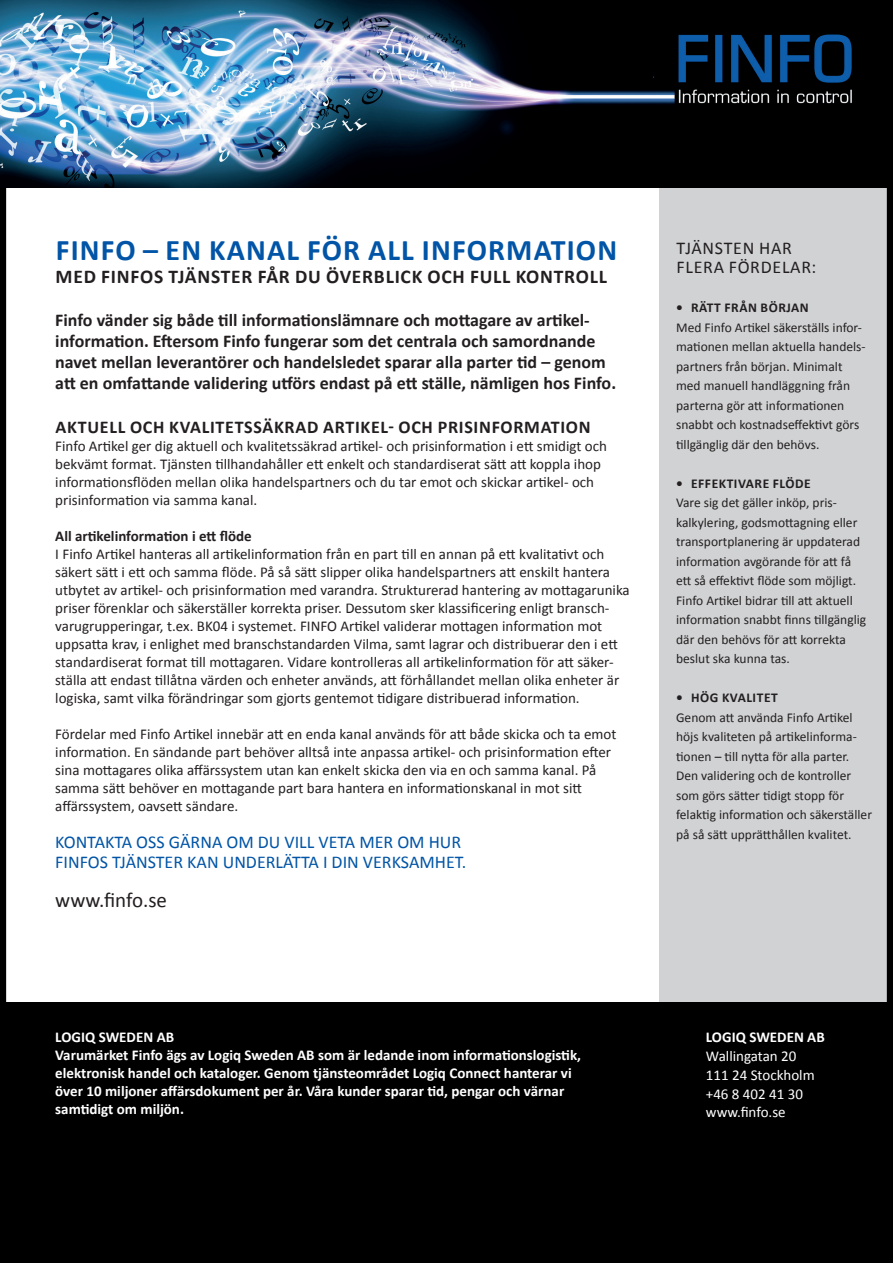
<style>
.page{position:relative;width:893px;height:1263px;background:#fff}
.page>*{position:absolute;margin:0;border:0;box-sizing:border-box;transform-origin:0 0}
.t1{font:700 30px "Calibri";letter-spacing:.04em;color:#0154a6}
.t2{font:21px "Calibri";color:#231f20}
.t3{font:700 19.5px "Calibri";letter-spacing:.04em;color:#231f20}
.t4{font:700 18px/21.1px "Calibri";color:#231f20}
.t5{font:18px/19.5px "Calibri";color:#0154a6}
.t6{font:700 18px "Calibri";letter-spacing:.04em;color:#231f20}
.t7{font:18px/19.5px "Calibri";letter-spacing:.04em;color:#231f20}
.t8{font:15px/18px "Calibri";color:#231f20}
.t9{font:700 15px/18px "Calibri";color:#fff}
.t10{font:15px/18.8px "Calibri";color:#fff}
.t11{font:700 15px "Calibri";color:#231f20}
.t12{font:13.5px/19.5px "Calibri";color:#231f20}
.t13{font:700 13.5px "Calibri";letter-spacing:.04em;color:#231f20}
</style>
<div class="page">
<div style="left:659px;top:176px;width:234px;height:836px;background:#d1d2d4"></div>
<div style="left:0;top:1002px;width:893px;height:261px;background:#000001"></div>
<img style="left:0;top:0;width:893px;height:188px">
<h1 class="t1" style="left:56px;top:231px;width:563px">FINFO – EN KANAL FÖR ALL INFORMATION</h1>
<h3 class="t3" style="left:56px;top:264px;width:553px">MED FINFOS TJÄNSTER FÅR DU ÖVERBLICK OCH FULL KONTROLL</h3>
<p class="t4" style="left:55px;top:309px;width:562px">Finfo vänder sig både till informationslämnare och mottagare av artikel&shy;information. Eftersom Finfo fungerar som det centrala och samordnande navet mellan leverantörer och handelsledet sparar alla parter tid – genom att en omfattande validering utförs endast på ett ställe, nämligen hos Finfo.</p>
<p class="t6" style="left:56px;top:415px;width:537px">AKTUELL OCH KVALITETSSÄKRAD ARTIKEL- OCH PRISINFORMATION</p>
<p class="t8" style="left:55px;top:437px;width:553px">Finfo Artikel ger dig aktuell och kvalitetssäkrad artikel- och prisinformation i ett smidigt och bekvämt format. Tjänsten tillhandahåller ett enkelt och standardiserat sätt att koppla ihop informationsflöden mellan olika handelspartners och du tar emot och skickar artikel- och prisinformation via samma kanal.</p>
<p class="t11" style="left:55px;top:526px;width:198px">All artikelinformation i ett flöde</p>
<p class="t8" style="left:55px;top:545px;width:576px">I Finfo Artikel hanteras all artikelinformation från en part till en annan på ett kvalitativt och säkert sätt i ett och samma flöde. På så sätt slipper olika handelspartners att enskilt hantera utbytet av artikel- och prisinformation med varandra. Strukturerad hantering av mottagarunika priser förenklar och säkerställer korrekta priser. Dessutom sker klassificering enligt bransch&shy;varugrupperingar, t.ex. BK04 i systemet. FINFO Artikel validerar mottagen information mot uppsatta krav, i enlighet med branschstandarden Vilma, samt lagrar och distribuerar den i ett standardiserat format till mottagaren. Vidare kontrolleras all artikelinformation för att säker&shy;ställa att endast tillåtna värden och enheter används, att förhållandet mellan olika enheter är logiska, samt vilka förändringar som gjorts gentemot tidigare distribuerad information.</p>
<p class="t8" style="left:55px;top:725px;width:563px">Fördelar med Finfo Artikel innebär att en enda kanal används för att både skicka och ta emot information. En sändande part behöver alltså inte anpassa artikel- och prisinformation efter sina mottagares olika affärssystem utan kan enkelt skicka den via en och samma kanal. På samma sätt behöver en mottagande part bara hantera en informationskanal in mot sitt affärssystem, oavsett sändare.</p>
<p class="t5" style="left:55px;top:832px;width:413px">KONTAKTA OSS GÄRNA OM DU VILL VETA MER OM HUR<br>FINFOS TJÄNSTER KAN UNDERLÄTTA I DIN VERKSAMHET.</p>
<h2 class="t2" style="left:55px;top:886px;width:113px">www.finfo.se</h2>
<p class="t7" style="left:676px;top:238px;width:141px">TJÄNSTEN HAR<br>FLERA FÖRDELAR:</p>
<p class="t13" style="left:676px;top:299px;width:134px">• RÄTT FRÅN BÖRJAN</p>
<p class="t12" style="left:676px;top:318px;width:191px">Med Finfo Artikel säkerställs infor&shy;mationen mellan aktuella handels&shy;partners från början. Minimalt med manuell handläggning från parterna gör att informationen snabbt och kostnadseffektivt görs tillgänglig där den behövs.</p>
<p class="t13" style="left:676px;top:475px;width:136px">• EFFEKTIVARE FLÖDE</p>
<p class="t12" style="left:676px;top:493px;width:192px">Vare sig det gäller inköp, pris&shy;kalkylering, godsmottagning eller transportplanering är uppdaterad information avgörande för att få ett så effektivt flöde som möjligt.<br>Finfo Artikel bidrar till att aktuell information snabbt finns tillgänglig där den behövs för att korrekta beslut ska kunna tas.</p>
<p class="t13" style="left:676px;top:689px;width:103px">• HÖG KVALITET</p>
<p class="t12" style="left:676px;top:707px;width:197px">Genom att använda Finfo Artikel höjs kvaliteten på artikelinforma&shy;tionen – till nytta för alla parter.<br>Den validering och de kontroller som görs sätter tidigt stopp för felaktig information och säkerställer på så sätt upprätthållen kvalitet.</p>
<p class="t9" style="left:55px;top:1028px;width:527px">LOGIQ SWEDEN AB<br>Varumärket Finfo ägs av Logiq Sweden AB som är ledande inom informationslogistik, elektronisk handel och kataloger. Genom tjänsteområdet Logiq Connect hanterar vi över 10 miljoner affärsdokument per år. Våra kunder sparar tid, pengar och värnar samtidigt om miljön.</p>
<p class="t9" style="left:706px;top:1028px;width:120px">LOGIQ SWEDEN AB</p>
<p class="t10" style="left:706px;top:1047px;width:110px">Wallingatan 20<br>111 24 Stockholm +46 8 402 41 30 www.finfo.se</p>
</div>
